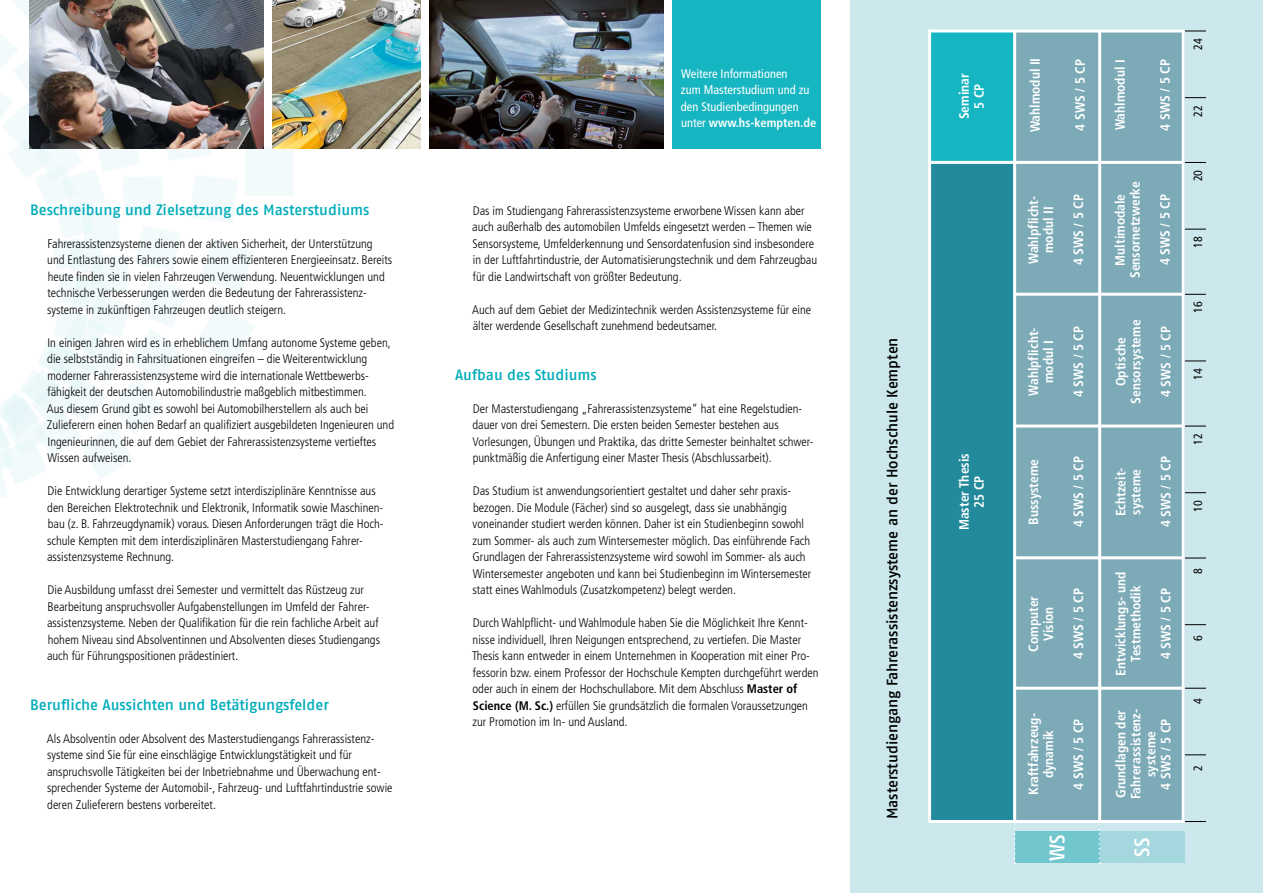
<style>
.page{position:relative;width:1263px;height:893px;background:#fff}
.page>*{position:absolute;margin:0;border:0;box-sizing:border-box;transform-origin:0 0}
.t1{font:21px "Fago No Med";color:#fff}
.t2{font:15px "Fago No Med";letter-spacing:-.005em;color:#00adba}
.t3{font:15px "Fago No Med";letter-spacing:-.005em;color:#000}
.t4{font:700 condensed 13.5px/15px "Frutiger LT Std";color:#fff;text-align:center}
.t5{font:300 condensed 12.45px/16.5px "Frutiger LT Std";color:#000}
.t6{font:condensed 12.45px/16.5px "Frutiger LT";color:#fff}
.t7{font:700 condensed 12.45px "Frutiger LT Std";color:#fff}
.t8{font:condensed 12px "Frutiger LT";color:#000}
.s1{font-family:"Frutiger LT";font-weight:400}
.s2{font-weight:700}
</style>
<div class="page">
<div style="left:245px;top:147px;width:48px;height:49px;background:#f2fafb"></div>
<svg style="left:0;top:0;width:255px;height:498px"></svg>
<div style="left:850px;top:0;width:413px;height:893px;background:#cce8ec"></div>
<div style="left:929px;top:162px;width:86px;height:659px;background:#228a9b"></div>
<div style="left:1014px;top:296px;width:171px;height:263px;background:#7caab7"></div>
<hr style="left:1015px;top:424px;width:170px;height:3px;background:#fff">
<div style="left:1014px;top:558px;width:171px;height:263px;background:#7caab7"></div>
<hr style="left:1015px;top:687px;width:170px;height:3px;background:#fff">
<div style="left:1016px;top:31px;width:169px;height:265px;background:#7caab7"></div>
<hr style="left:1015px;top:293px;width:170px;height:3px;background:#fff">
<hr style="left:1015px;top:161px;width:169px;height:3px;background:#fff">
<div style="left:1099px;top:832px;width:85px;height:31px;background:#a4d7de"></div>
<div style="left:1015px;top:832px;width:84px;height:31px;background:#72c7cf"></div>
<svg style="left:1014px;top:823px;width:2px;height:41px"></svg>
<svg style="left:1098px;top:823px;width:2px;height:41px"></svg>
<hr style="left:1098px;top:31px;width:3px;height:792px;background:#fff">
<hr style="left:929px;top:820px;width:256px;height:3px;background:#fff">
<hr style="left:1014px;top:556px;width:170px;height:3px;background:#fff">
<svg style="left:1185px;top:821px;width:21px;height:1px"></svg>
<svg style="left:1185px;top:755px;width:21px;height:1px"></svg>
<svg style="left:1185px;top:688px;width:21px;height:1px"></svg>
<svg style="left:1185px;top:624px;width:21px;height:1px"></svg>
<svg style="left:1185px;top:558px;width:21px;height:1px"></svg>
<svg style="left:1185px;top:492px;width:21px;height:1px"></svg>
<svg style="left:1185px;top:426px;width:21px;height:1px"></svg>
<svg style="left:1185px;top:361px;width:21px;height:1px"></svg>
<svg style="left:1185px;top:294px;width:21px;height:1px"></svg>
<svg style="left:1185px;top:229px;width:21px;height:1px"></svg>
<svg style="left:1185px;top:162px;width:21px;height:1px"></svg>
<svg style="left:1185px;top:97px;width:21px;height:1px"></svg>
<svg style="left:1185px;top:31px;width:21px;height:1px"></svg>
<div style="left:929px;top:31px;width:86px;height:131px;background:#15b5c1"></div>
<hr style="left:929px;top:161px;width:86px;height:3px;background:#fff">
<hr style="left:1182px;top:31px;width:3px;height:792px;background:#fff">
<hr style="left:928px;top:30px;width:3px;height:793px;background:#fff">
<hr style="left:1013px;top:31px;width:3px;height:792px;background:#fff">
<hr style="left:929px;top:30px;width:256px;height:3px;background:#fff">
<img style="left:30px;top:0;width:234px;height:149px">
<div style="left:672px;top:0;width:149px;height:149px;background:#15b5c1"></div>
<img style="left:429px;top:0;width:234px;height:149px">
<img style="left:272px;top:0;width:149px;height:149px">
<p class="t2" style="left:30px;top:201px;width:341px">Beschreibung und Zielsetzung des Masterstudiums</p>
<p class="t5" style="left:47px;top:235px;width:347px">Fahrerassistenzsysteme dienen der aktiven Sicherheit, der Unterstützung und Entlastung des Fahrers sowie einem effizienteren Energieeinsatz. Bereits heute finden sie in vielen Fahrzeugen Verwendung. Neuentwicklungen und technische Verbesserungen werden die Bedeutung der Fahrerassistenz&shy;systeme in zukünftigen Fahrzeugen deutlich steigern.</p>
<p class="t5" style="left:47px;top:334px;width:349px">In einigen Jahren wird es in erheblichem Umfang autonome Systeme geben, die selbstständig in Fahrsituationen eingreifen – die Weiterentwicklung moderner Fahrerassistenzsysteme wird die internationale Wettbewerbs&shy;fähigkeit der deutschen Automobilindustrie maßgeblich mitbestimmen.<br>Aus diesem Grund gibt es sowohl bei Automobilherstellern als auch bei Zulieferern einen hohen Bedarf an qualifiziert ausgebildeten Ingenieuren und Ingenieurinnen, die auf dem Gebiet der Fahrerassistenzsysteme vertieftes Wissen aufweisen.</p>
<p class="t5" style="left:47px;top:483px;width:338px">Die Entwicklung derartiger Systeme setzt interdisziplinäre Kenntnisse aus den Bereichen Elektrotechnik und Elektronik, Informatik sowie Maschinen&shy;bau (z. B. Fahrzeugdynamik) voraus. Diesen Anforderungen trägt die Hoch&shy;schule Kempten mit dem interdisziplinären Masterstudiengang Fahrer&shy;assistenzsysteme Rechnung.</p>
<p class="t5" style="left:47px;top:582px;width:335px">Die Ausbildung umfasst drei Semester und vermittelt das Rüstzeug zur Bearbeitung anspruchsvoller Aufgabenstellungen im Umfeld der Fahrer&shy;assistenzsysteme. Neben der Qualifikation für die rein fachliche Arbeit auf hohem Niveau sind Absolventinnen und Absolventen dieses Studiengangs auch für Führungspositionen prädestiniert.</p>
<p class="t2" style="left:30px;top:696px;width:300px">Berufliche Aussichten und Betätigungsfelder</p>
<p class="t5" style="left:47px;top:730px;width:347px">Als Absolventin oder Absolvent des Masterstudiengangs Fahrerassistenz&shy;systeme sind Sie für eine einschlägige Entwicklungstätigkeit und für anspruchsvolle Tätigkeiten bei der Inbetriebnahme und Überwachung ent&shy;sprechender Systeme der Automobil-, Fahrzeug- und Luftfahrtindustrie sowie deren Zulieferern bestens vorbereitet.</p>
<p class="t6" style="left:681px;top:65px;width:130px">Weitere Informationen zum Masterstudium und zu den Studienbedingungen</p>
<p class="t7" style="left:681px;top:115px;width:137px"><span class="s1">unter</span> www.hs-kempten.de</p>
<p class="t5" style="left:472px;top:202px;width:346px">Das im Studiengang Fahrerassistenzsysteme erworbene Wissen kann aber auch außerhalb des automobilen Umfelds eingesetzt werden – Themen wie Sensorsysteme, Umfelderkennung und Sensordatenfusion sind insbesondere in der Luftfahrtindustrie, der Automatisierungstechnik und dem Fahrzeugbau für die Landwirtschaft von größter Bedeutung.</p>
<p class="t5" style="left:472px;top:301px;width:340px">Auch auf dem Gebiet der Medizintechnik werden Assistenzsysteme für eine älter werdende Gesellschaft zunehmend bedeutsamer.</p>
<p class="t2" style="left:455px;top:366px;width:143px">Aufbau des Studiums</p>
<p class="t5" style="left:472px;top:400px;width:342px">Der Masterstudiengang „Fahrerassistenzsysteme“ hat eine Regelstudien&shy;dauer von drei Semestern. Die ersten beiden Semester bestehen aus Vorlesungen, Übungen und Praktika, das dritte Semester beinhaltet schwer&shy;punktmäßig die Anfertigung einer Master Thesis (Abschlussarbeit).</p>
<p class="t5" style="left:472px;top:483px;width:341px">Das Studium ist anwendungsorientiert gestaltet und daher sehr praxis&shy;bezogen. Die Module (Fächer) sind so ausgelegt, dass sie unabhängig voneinander studiert werden können. Daher ist ein Studienbeginn sowohl zum Sommer- als auch zum Wintersemester möglich. Das einführende Fach Grundlagen der Fahrerassistenzsysteme wird sowohl im Sommer- als auch Wintersemester angeboten und kann bei Studienbeginn im Wintersemester statt eines Wahlmoduls (Zusatzkompetenz) belegt werden.</p>
<p class="t5" style="left:472px;top:615px;width:348px">Durch Wahlpflicht- und Wahlmodule haben Sie die Möglichkeit Ihre Kennt&shy;nisse individuell, Ihren Neigungen entsprechend, zu vertiefen. Die Master Thesis kann entweder in einem Unternehmen in Kooperation mit einer Pro&shy;fessorin bzw. einem Professor der Hochschule Kempten durchgeführt werden oder auch in einem der Hochschullabore. Mit dem Abschluss <span class="s2">Master of Science (M. Sc.)</span> erfüllen Sie grundsätzlich die formalen Voraussetzungen zur Promotion im In- und Ausland.</p>
<p class="t3" style="left:884px;top:819px;width:483px;rotate:-90deg">Masterstudiengang Fahrerassistenzsysteme an der Hochschule Kempten</p>
<p class="t4" style="left:957px;top:119px;width:48px;rotate:-90deg">Seminar<br>5 CP</p>
<p class="t4" style="left:1027px;top:132px;width:76px;rotate:-90deg">Wahlmodul II</p>
<p class="t4" style="left:1072px;top:131px;width:73px;rotate:-90deg">4 SWS / 5 CP</p>
<p class="t4" style="left:1112px;top:130px;width:72px;rotate:-90deg">Wahlmodul I</p>
<p class="t4" style="left:1157px;top:131px;width:73px;rotate:-90deg">4 SWS / 5 CP</p>
<p class="t4" style="left:1026px;top:264px;width:70px;rotate:-90deg">Wahlpflicht&shy;modul II</p>
<p class="t4" style="left:1071px;top:265px;width:73px;rotate:-90deg">4 SWS / 5 CP</p>
<p class="t4" style="left:1112px;top:278px;width:98px;rotate:-90deg">Multimodale<br>Sensornetzwerke</p>
<p class="t4" style="left:1157px;top:265px;width:73px;rotate:-90deg">4 SWS / 5 CP</p>
<p class="t4" style="left:1113px;top:404px;width:85px;rotate:-90deg">Optische<br>Sensorsysteme</p>
<p class="t4" style="left:1071px;top:397px;width:73px;rotate:-90deg">4 SWS / 5 CP</p>
<p class="t4" style="left:1026px;top:396px;width:70px;rotate:-90deg">Wahlpflicht-</p>
<p class="t4" style="left:1158px;top:397px;width:73px;rotate:-90deg">4 SWS / 5 CP</p>
<p class="t4" style="left:1041px;top:383px;width:44px;rotate:-90deg">modul I</p>
<p class="t4" style="left:957px;top:530px;width:79px;rotate:-90deg">Master Thesis<br>25 CP</p>
<p class="t4" style="left:1026px;top:525px;width:68px;rotate:-90deg">Bussysteme</p>
<p class="t4" style="left:1071px;top:527px;width:73px;rotate:-90deg">4 SWS / 5 CP</p>
<p class="t4" style="left:1113px;top:516px;width:51px;text-align:left;rotate:-90deg">Echtzeit&shy;systeme</p>
<p class="t4" style="left:1158px;top:527px;width:73px;rotate:-90deg">4 SWS / 5 CP</p>
<p class="t4" style="left:1026px;top:652px;width:57px;rotate:-90deg">Computer<br>Vision</p>
<p class="t4" style="left:1071px;top:659px;width:73px;rotate:-90deg">4 SWS / 5 CP</p>
<p class="t4" style="left:1113px;top:676px;width:105px;rotate:-90deg">Entwicklungs- und<br>Testmethodik</p>
<p class="t4" style="left:1158px;top:659px;width:73px;rotate:-90deg">4 SWS / 5 CP</p>
<p class="t4" style="left:1026px;top:795px;width:84px;rotate:-90deg">Kraftfahrzeug&shy;dynamik</p>
<p class="t4" style="left:1071px;top:790px;width:73px;rotate:-90deg">4 SWS / 5 CP</p>
<p class="t4" style="left:1113px;top:799px;width:92px;rotate:-90deg">Grundlagen der<br>Fahrerassistenz&shy;systeme<br>4 SWS / 5 CP</p>
<h1 class="t1" style="left:1045px;top:861px;width:28px;rotate:-90deg">WS</h1>
<h1 class="t1" style="left:1130px;top:857px;width:21px;rotate:-90deg">SS</h1>
<p class="t8" style="left:1191px;top:50px;width:13px;rotate:-90deg">24</p>
<p class="t8" style="left:1191px;top:117px;width:13px;rotate:-90deg">22</p>
<p class="t8" style="left:1191px;top:181px;width:13px;rotate:-90deg">20</p>
<p class="t8" style="left:1191px;top:248px;width:13px;rotate:-90deg">18</p>
<p class="t8" style="left:1191px;top:313px;width:13px;rotate:-90deg">16</p>
<p class="t8" style="left:1191px;top:380px;width:13px;rotate:-90deg">14</p>
<p class="t8" style="left:1191px;top:445px;width:13px;rotate:-90deg">12</p>
<p class="t8" style="left:1191px;top:512px;width:13px;rotate:-90deg">10</p>
<p class="t8" style="left:1191px;top:574px;width:7px;rotate:-90deg">8</p>
<p class="t8" style="left:1191px;top:641px;width:7px;rotate:-90deg">6</p>
<p class="t8" style="left:1191px;top:704px;width:7px;rotate:-90deg">4</p>
<p class="t8" style="left:1191px;top:771px;width:7px;rotate:-90deg">2</p>
</div>
